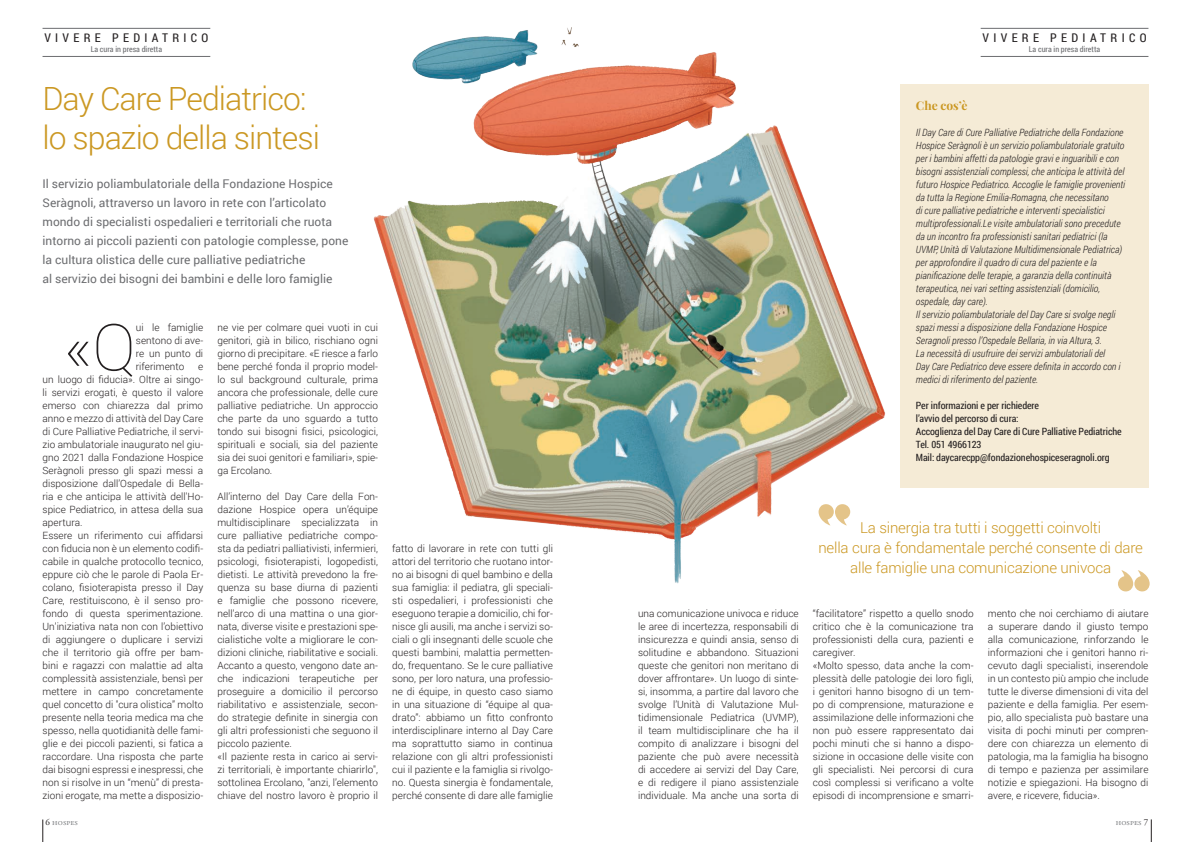
<style>
.page{position:relative;width:1191px;height:842px;background:#fff}
.page>*{position:absolute;margin:0;border:0;box-sizing:border-box;transform-origin:0 0}
.t1{font:100 64.9px "Roboto";color:#231f20}
.t2{font:300 32px/39px "Roboto";letter-spacing:-.03em;color:#cb9823}
.t3{font:300 15px/20px "Roboto";letter-spacing:-.01em;color:#cb9823;text-align:center}
.t4{font:12px/19px "Roboto";color:#6c6d70}
.t5{font:12px "Roboto Condensed";letter-spacing:.36em;color:#231f20}
.t6{font:700 12px "Playfair Display";color:#cb9823}
.t7{font:300 10px/13px "Roboto";letter-spacing:.005em;color:#231f20;text-align:justify}
.t8{font:italic 300 10px/13px "Roboto Condensed";color:#231f20}
.t9{font:10px/13px "Roboto Condensed";letter-spacing:-.01em;color:#231f20}
.t10{font:9px "Adobe Garamond Pro";letter-spacing:.01em;color:#808285}
.t11{font:8px "Roboto Condensed";color:#6c6d70}
.s1{color:#231f20}
</style>
<div class="page">
<svg style="left:43px;top:819px;width:1px;height:23px"></svg>
<svg style="left:1151px;top:819px;width:1px;height:23px"></svg>
<img style="left:373px;top:28px;width:513px;height:556px">
<div style="left:900px;top:84px;width:248px;height:403px;background:#f5ebd6"></div>
<svg style="left:818px;top:504px;width:32px;height:21px"></svg>
<svg style="left:1118px;top:570px;width:31px;height:21px"></svg>
<hr style="left:980px;top:28px;width:168px;height:1px;background:#6c6d70">
<hr style="left:980px;top:56px;width:168px;height:1px;background:#6c6d70">
<hr style="left:43px;top:28px;width:167px;height:1px;background:#6c6d70">
<hr style="left:43px;top:56px;width:167px;height:1px;background:#6c6d70">
<p class="t5" style="left:44px;top:30px;width:165px">VIVERE PEDIATRICO</p>
<p class="t11" style="left:91px;top:44px;width:73px">La cura in presa diretta</p>
<h2 class="t2" style="left:43px;top:78px;width:279px">Day Care Pediatrico: lo spazio della sintesi</h2>
<p class="t4" style="left:43px;top:174px;width:307px">Il servizio poliambulatoriale della Fondazione Hospice Seràgnoli, attraverso un lavoro in rete con l’articolato mondo di specialisti ospedalieri e territoriali che ruota intorno ai piccoli pazienti con patologie complesse, pone la cultura olistica delle cure palliative pediatriche<br>al servizio dei bisogni dei bambini e delle loro famiglie</p>
<p class="t7" style="left:217px;top:321px;width:162px">ne vie per colmare quei vuoti in cui genitori, già in bilico, rischiano ogni giorno di precipitare. «E riesce a farlo bene perché fonda il proprio model&shy;lo sul background culturale, prima ancora che professionale, delle cure palliative pediatriche. Un approccio che parte da uno sguardo a tutto tondo sui bisogni fisici, psicologici, spirituali e sociali, sia del paziente sia dei suoi genitori e familiari», spie&shy;ga Ercolano.</p>
<p class="t7" style="left:217px;top:490px;width:162px;text-align:left">All’interno del Day Care della Fon&shy;dazione Hospice opera un’équipe multidisciplinare specializzata in cure palliative pediatriche compo&shy;sta da pediatri palliativisti, infermieri, psicologi, fisioterapisti, logopedisti, dietisti. Le attività prevedono la fre&shy;quenza su base diurna di pazienti e famiglie che possono ricevere, nell’arco di una mattina o una gior&shy;nata, diverse visite e prestazioni spe&shy;cialistiche volte a migliorare le con&shy;dizioni cliniche, riabilitative e sociali.<br>Accanto a questo, vengono date an&shy;che indicazioni terapeutiche per proseguire a domicilio il percorso riabilitativo e assistenziale, secon&shy;do strategie definite in sinergia con gli altri professionisti che seguono il piccolo paziente.<br>«Il paziente resta in carico ai servi&shy;zi territoriali, è importante chiarirlo", sottolinea Ercolano, "anzi, l’elemento chiave del nostro lavoro è proprio il</p>
<h1 class="t1" style="left:63px;top:302px;width:74px">«Q</h1>
<p class="t7" style="left:136px;top:321px;width:69px">ui le famiglie sentono di ave&shy;re un punto di riferimento</p>
<p class="t7" style="left:43px;top:360px;width:162px;text-align:left;text-indent:155px">e un luogo di fiducia». Oltre ai singo&shy;li servizi erogati, è questo il valore emerso con chiarezza dal primo anno e mezzo di attività del Day Care di Cure Palliative Pediatriche, il servi&shy;zio ambulatoriale inaugurato nel giu&shy;gno 2021 dalla Fondazione Hospice Seràgnoli presso gli spazi messi a disposizione dall’Ospedale di Bella&shy;ria e che anticipa le attività dell'Ho&shy;spice Pediatrico, in attesa della sua apertura.<br>Essere un riferimento cui affidarsi con fiducia non è un elemento codifi&shy;cabile in qualche protocollo tecnico, eppure ciò che le parole di Paola Er&shy;colano, fisioterapista presso il Day Care, restituiscono, è il senso pro&shy;fondo di questa sperimentazione.<br>Un’iniziativa nata non con l’obiettivo di aggiungere o duplicare i servizi che il territorio già offre per bam&shy;bini e ragazzi con malattie ad alta complessità assistenziale, bensì per mettere in campo concretamente quel concetto di "cura olistica” molto presente nella teoria medica ma che spesso, nella quotidianità delle fami&shy;glie e dei piccoli pazienti, si fatica a raccordare. Una risposta che parte dai bisogni espressi e inespressi, che non si risolve in un “menù” di presta&shy;zioni erogate, ma mette a disposizio-</p>
<p class="t7" style="left:392px;top:542px;width:162px">fatto di lavorare in rete con tutti gli attori del territorio che ruotano intor&shy;no ai bisogni di quel bambino e della sua famiglia: il pediatra, gli speciali&shy;sti ospedalieri, i professionisti che eseguono terapie a domicilio, chi for&shy;nisce gli ausili, ma anche i servizi so&shy;ciali o gli insegnanti delle scuole che questi bambini, malattia permetten&shy;do, frequentano. Se le cure palliative sono, per loro natura, una professio&shy;ne di équipe, in questo caso siamo in una situazione di “équipe al qua&shy;drato”: abbiamo un fitto confronto interdisciplinare interno al Day Care ma soprattutto siamo in continua relazione con gli altri professionisti cui il paziente e la famiglia si rivolgo&shy;no. Questa sinergia è fondamentale, perché consente di dare alle famiglie</p>
<p class="t5" style="left:982px;top:30px;width:165px">VIVERE PEDIATRICO</p>
<p class="t11" style="left:1029px;top:44px;width:73px">La cura in presa diretta</p>
<p class="t6" style="left:916px;top:98px;width:53px">Che cos’è</p>
<p class="t8" style="left:916px;top:126px;width:211px">Il Day Care di Cure Palliative Pediatriche della Fondazione Hospice Seràgnoli è un servizio poliambulatoriale gratuito per i bambini affetti da patologie gravi e inguaribili e con bisogni assistenziali complessi, che anticipa le attività del futuro Hospice Pediatrico. Accoglie le famiglie provenienti da tutta la Regione Emilia-Romagna, che necessitano<br>di cure palliative pediatriche e interventi specialistici multiprofessionali.Le visite ambulatoriali sono precedute da un incontro fra professionisti sanitari pediatrici (la UVMP, Unità di Valutazione Multidimensionale Pediatrica) per approfondire il quadro di cura del paziente e la pianificazione delle terapie, a garanzia della continuità terapeutica, nei vari setting assistenziali (domicilio, ospedale, day care).<br>Il servizio poliambulatoriale del Day Care si svolge negli spazi messi a disposizione della Fondazione Hospice Seragnoli presso l’Ospedale Bellaria, in via Altura, 3.<br>La necessità di usufruire dei servizi ambulatoriali del<br>Day Care Pediatrico deve essere definita in accordo con i medici di riferimento del paziente.</p>
<p class="t9" style="left:916px;top:399px;width:207px">Per informazioni e per richiedere<br>l’avvio del percorso di cura:<br>Accoglienza del Day Care di Cure Palliative Pediatriche Tel. 051 4966123<br>Mail: daycarecpp@fondazionehospiceseragnoli.org</p>
<h3 class="t3" style="left:818px;top:517px;width:326px">La sinergia tra tutti i soggetti coinvolti<br>nella cura è fondamentale perché consente di dare alle famiglie una comunicazione univoca</h3>
<p class="t7" style="left:638px;top:607px;width:162px">una comunicazione univoca e riduce le aree di incertezza, responsabili di insicurezza e quindi ansia, senso di solitudine e abbandono. Situazioni queste che genitori non meritano di dover affrontare». Un luogo di sinte&shy;si, insomma, a partire dal lavoro che svolge l’Unità di Valutazione Mul&shy;tidimensionale Pediatrica (UVMP), il team multidisciplinare che ha il compito di analizzare i bisogni del paziente che può avere necessità di accedere ai servizi del Day Care, e di redigere il piano assistenziale individuale. Ma anche una sorta di</p>
<p class="t7" style="left:813px;top:607px;width:162px;text-align:left">“facilitatore” rispetto a quello snodo critico che è la comunicazione tra professionisti della cura, pazienti e caregiver.<br>«Molto spesso, data anche la com&shy;plessità delle patologie dei loro figli, i genitori hanno bisogno di un tem&shy;po di comprensione, maturazione e assimilazione delle informazioni che non può essere rappresentato dai pochi minuti che si hanno a dispo&shy;sizione in occasione delle visite con gli specialisti. Nei percorsi di cura così complessi si verificano a volte episodi di incomprensione e smarri-</p>
<p class="t7" style="left:987px;top:607px;width:162px">mento che noi cerchiamo di aiutare a superare dando il giusto tempo alla comunicazione, rinforzando le informazioni che i genitori hanno ri&shy;cevuto dagli specialisti, inserendole in un contesto più ampio che include tutte le diverse dimensioni di vita del paziente e della famiglia. Per esem&shy;pio, allo specialista può bastare una visita di pochi minuti per compren&shy;dere con chiarezza un elemento di patologia, ma la famiglia ha bisogno di tempo e pazienza per assimilare notizie e spiegazioni. Ha bisogno di avere, e ricevere, fiducia».</p>
<p class="t10" style="left:45px;top:817px;width:34px"><span class="s1">6</span> hospes</p>
<p class="t10" style="left:1115px;top:817px;width:34px">hospes <span class="s1">7</span></p>
</div>
